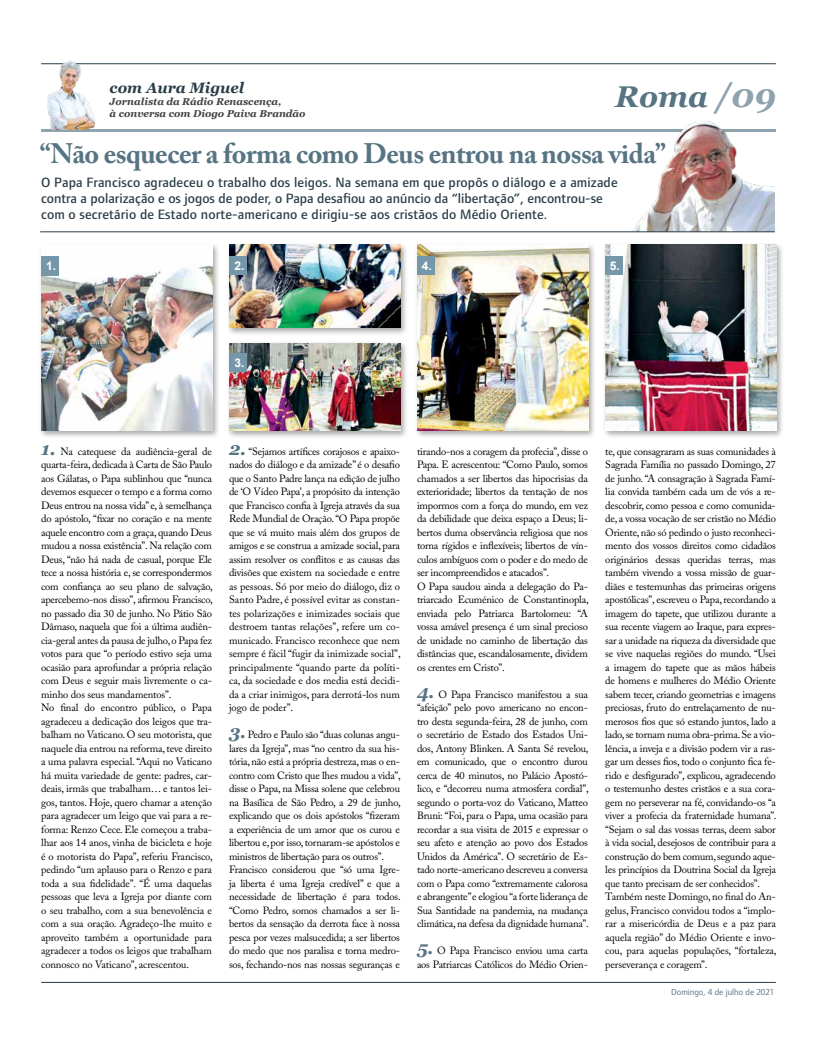
<style>
.page{position:relative;width:817px;height:1049px;background:#fff}
.page>*{position:absolute;margin:0;border:0;box-sizing:border-box;transform-origin:0 0}
.t1{font:italic 700 30px "Georgia";color:#577483}
.t2{font:700 28px "Adobe Caslon Pro";letter-spacing:-.02em;color:#577483}
.t3{font:italic 700 15px "Georgia";color:#2a3d47}
.t4{font:500 14px/16px "Foundry Form Sans";letter-spacing:.01em;color:#2a3d47}
.t5{font:700 12px "Arial";color:#fff}
.t6{font:10.5px/13.5px "Adobe Caslon Pro";letter-spacing:-.02em;color:#000}
.t7{font:italic 700 10px/12px "Georgia";color:#414042}
.t8{font:9px "Foundry Form Sans";color:#577483}
.s1{font-size:33px;color:#8ea3ae}
.s2{font-family:"Georgia";font-weight:700;font-style:italic;font-size:18.2px;color:#577483}
</style>
<div class="page">
<hr style="left:41px;top:64px;width:734px;height:1px;background:#2a3d47">
<hr style="left:41px;top:982px;width:734px;height:1px;background:#2a3d47">
<hr style="left:41px;top:129px;width:734px;height:3px;background:#8ea3ae">
<img style="left:41px;top:60px;width:72px;height:69px">
<div style="left:38px;top:242px;width:182px;height:197px;background:#000;opacity:.35"></div>
<img style="left:41px;top:245px;width:171px;height:186px">
<img style="left:583px;top:121px;width:191px;height:111px">
<div style="left:41px;top:256px;width:18px;height:19px;background:#7497a9"></div>
<div style="left:414px;top:242px;width:182px;height:197px;background:#000;opacity:.35"></div>
<img style="left:417px;top:245px;width:171px;height:186px">
<div style="left:602px;top:242px;width:182px;height:197px;background:#000;opacity:.35"></div>
<img style="left:605px;top:245px;width:171px;height:186px">
<div style="left:227px;top:242px;width:181px;height:94px;background:#000;opacity:.35"></div>
<img style="left:229px;top:245px;width:171px;height:83px">
<div style="left:227px;top:341px;width:181px;height:98px;background:#000;opacity:.35"></div>
<img style="left:229px;top:343px;width:171px;height:88px">
<div style="left:229px;top:256px;width:18px;height:19px;background:#7497a9"></div>
<div style="left:604px;top:256px;width:18px;height:19px;background:#7497a9"></div>
<div style="left:229px;top:354px;width:18px;height:18px;background:#7497a9"></div>
<div style="left:417px;top:256px;width:17px;height:18px;background:#7497a9"></div>
<hr style="left:40px;top:232px;width:734px;height:1px;background:#2a3d47">
<h3 class="t3" style="left:110px;top:77px;width:136px">com Aura Miguel</h3>
<p class="t7" style="left:110px;top:95px;width:197px">Jornalista da Rádio Renascença,<br>à conversa com Diogo Paiva Brandão</p>
<h1 class="t1" style="left:615px;top:74px;width:162px">Roma <span class="s1">/09</span></h1>
<h2 class="t2" style="left:40px;top:137px;width:627px">“Não esquecer a forma como Deus entrou na nossa vida”</h2>
<p class="t4" style="left:41px;top:174px;width:578px">O Papa Francisco agradeceu o trabalho dos leigos. Na semana em que propôs o diálogo e a amizade contra a polarização e os jogos de poder, o Papa desafiou ao anúncio da “libertação”, encontrou-se com o secretário de Estado norte-americano e dirigiu-se aos cristãos do Médio Oriente.</p>
<p class="t5" style="left:422px;top:257px;width:12px">4.</p>
<p class="t5" style="left:46px;top:258px;width:12px">1.</p>
<p class="t5" style="left:234px;top:258px;width:12px">2.</p>
<p class="t5" style="left:609px;top:258px;width:12px">5.</p>
<p class="t5" style="left:234px;top:355px;width:12px">3.</p>
<p class="t6" style="left:41px;top:444px;width:173px"><span class="s2">1.</span> Na catequese da audiência-geral de quarta-feira, dedicada à Carta de São Paulo aos Gálatas, o Papa sublinhou que “nunca devemos esquecer o tempo e a forma como Deus entrou na nossa vida” e, à semelhança do apóstolo, “fixar no coração e na mente aquele encontro com a graça, quando Deus mudou a nossa existência”. Na relação com Deus, “não há nada de casual, porque Ele tece a nossa história e, se correspondermos com confiança ao seu plano de salvação, apercebemo-nos disso”, afirmou Francisco, no passado dia 30 de junho. No Pátio São Dâmaso, naquela que foi a última audiên&shy;cia-geral antes da pausa de julho, o Papa fez votos para que “o período estivo seja uma ocasião para aprofundar a própria relação com Deus e seguir mais livremente o ca&shy;minho dos seus mandamentos”.<br>No final do encontro público, o Papa agradeceu a dedicação dos leigos que tra&shy;balham no Vaticano. O seu motorista, que naquele dia entrou na reforma, teve direito a uma palavra especial. “Aqui no Vaticano há muita variedade de gente: padres, car&shy;deais, irmãs que trabalham… e tantos lei&shy;gos, tantos. Hoje, quero chamar a atenção para agradecer um leigo que vai para a re&shy;forma: Renzo Cece. Ele começou a traba&shy;lhar aos 14 anos, vinha de bicicleta e hoje é o motorista do Papa”, referiu Francisco, pedindo “um aplauso para o Renzo e para toda a sua fidelidade”. “É uma daquelas pessoas que leva a Igreja por diante com o seu trabalho, com a sua benevolência e com a sua oração. Agradeço-lhe muito e aproveito também a oportunidade para agradecer a todos os leigos que trabalham connosco no Vaticano”, acrescentou.</p>
<p class="t6" style="left:229px;top:444px;width:173px;text-align:justify"><span class="s2">2.</span> “Sejamos artífices corajosos e apaixo&shy;nados do diálogo e da amizade” é o desafio que o Santo Padre lança na edição de julho de ‘O Vídeo Papa’, a propósito da intenção que Francisco confia à Igreja através da sua Rede Mundial de Oração. “O Papa propõe que se vá muito mais além dos grupos de amigos e se construa a amizade social, para assim resolver os conflitos e as causas das divisões que existem na sociedade e entre as pessoas. Só por meio do diálogo, diz o Santo Padre, é possível evitar as constan&shy;tes polarizações e inimizades sociais que destroem tantas relações”, refere um co&shy;municado. Francisco reconhece que nem sempre é fácil “fugir da inimizade social”, principalmente “quando parte da políti&shy;ca, da sociedade e dos media está decidi&shy;da a criar inimigos, para derrotá-los num jogo de poder”.</p>
<p class="t6" style="left:229px;top:728px;width:173px"><span class="s2">3.</span> Pedro e Paulo são “duas colunas angu&shy;lares da Igreja”, mas “no centro da sua his&shy;tória, não está a própria destreza, mas o en&shy;contro com Cristo que lhes mudou a vida”, disse o Papa, na Missa solene que celebrou na Basílica de São Pedro, a 29 de junho, explicando que os dois apóstolos “fizeram a experiência de um amor que os curou e libertou e, por isso, tornaram-se apóstolos e ministros de libertação para os outros”.<br>Francisco considerou que “só uma Igre&shy;ja liberta é uma Igreja credível” e que a necessidade de libertação é para todos. “Como Pedro, somos chamados a ser li&shy;bertos da sensação da derrota face à nossa pesca por vezes malsucedida; a ser libertos do medo que nos paralisa e torna medro&shy;sos, fechando-nos nas nossas seguranças e</p>
<p class="t6" style="left:417px;top:444px;width:173px">tirando-nos a coragem da profecia”, disse o Papa. E acrescentou: “Como Paulo, somos chamados a ser libertos das hipocrisias da exterioridade; libertos da tentação de nos impormos com a força do mundo, em vez da debilidade que deixa espaço a Deus; li&shy;bertos duma observância religiosa que nos torna rígidos e inflexíveis; libertos de vín&shy;culos ambíguos com o poder e do medo de ser incompreendidos e atacados”.<br>O Papa saudou ainda a delegação do Pa&shy;triarcado Ecuménico de Constantinopla, enviada pelo Patriarca Bartolomeu: “A vossa amável presença é um sinal precioso de unidade no caminho de libertação das distâncias que, escandalosamente, dividem os crentes em Cristo”.</p>
<p class="t6" style="left:417px;top:687px;width:173px;text-align:justify"><span class="s2">4.</span> O Papa Francisco manifestou a sua “afeição” pelo povo americano no encon&shy;tro desta segunda-feira, 28 de junho, com o secretário de Estado dos Estados Uni&shy;dos, Antony Blinken. A Santa Sé revelou, em comunicado, que o encontro durou cerca de 40 minutos, no Palácio Apostó&shy;lico, e “decorreu numa atmosfera cordial”, segundo o porta-voz do Vaticano, Matteo Bruni: “Foi, para o Papa, uma ocasião para recordar a sua visita de 2015 e expressar o seu afeto e atenção ao povo dos Estados Unidos da América”. O secretário de Es&shy;tado norte-americano descreveu a conversa com o Papa como “extremamente calorosa e abrangente” e elogiou “a forte liderança de Sua Santidade na pandemia, na mudança climática, na defesa da dignidade humana”.</p>
<p class="t6" style="left:417px;top:944px;width:172px"><span class="s2">5.</span> O Papa Francisco enviou uma carta aos Patriarcas Católicos do Médio Orien-</p>
<p class="t6" style="left:605px;top:444px;width:173px">te, que consagraram as suas comunidades à Sagrada Família no passado Domingo, 27 de junho. “A consagração à Sagrada Famí&shy;lia convida também cada um de vós a re&shy;descobrir, como pessoa e como comunida&shy;de, a vossa vocação de ser cristão no Médio Oriente, não só pedindo o justo reconheci&shy;mento dos vossos direitos como cidadãos originários dessas queridas terras, mas também vivendo a vossa missão de guar&shy;diães e testemunhas das primeiras origens apostólicas”, escreveu o Papa, recordando a imagem do tapete, que utilizou durante a sua recente viagem ao Iraque, para expres&shy;sar a unidade na riqueza da diversidade que se vive naquelas regiões do mundo. “Usei a imagem do tapete que as mãos hábeis de homens e mulheres do Médio Oriente sabem tecer, criando geometrias e imagens preciosas, fruto do entrelaçamento de nu&shy;merosos fios que só estando juntos, lado a lado, se tornam numa obra-prima. Se a vio&shy;lência, a inveja e a divisão podem vir a ras&shy;gar um desses fios, todo o conjunto fica fe&shy;rido e desfigurado”, explicou, agradecendo o testemunho destes cristãos e a sua cora&shy;gem no perseverar na fé, convidando-os “a viver a profecia da fraternidade humana”. “Sejam o sal das vossas terras, deem sabor à vida social, desejosos de contribuir para a construção do bem comum, segundo aque&shy;les princípios da Doutrina Social da Igreja que tanto precisam de ser conhecidos”.<br>Também neste Domingo, no final do An&shy;gelus, Francisco convidou todos a “implo&shy;rar a misericórdia de Deus e a paz para aquela região” do Médio Oriente e invo&shy;cou, para aquelas populações, “fortaleza, perseverança e coragem”.</p>
<p class="t8" style="left:671px;top:987px;width:105px">Domingo, 4 de julho de 2021</p>
</div>
